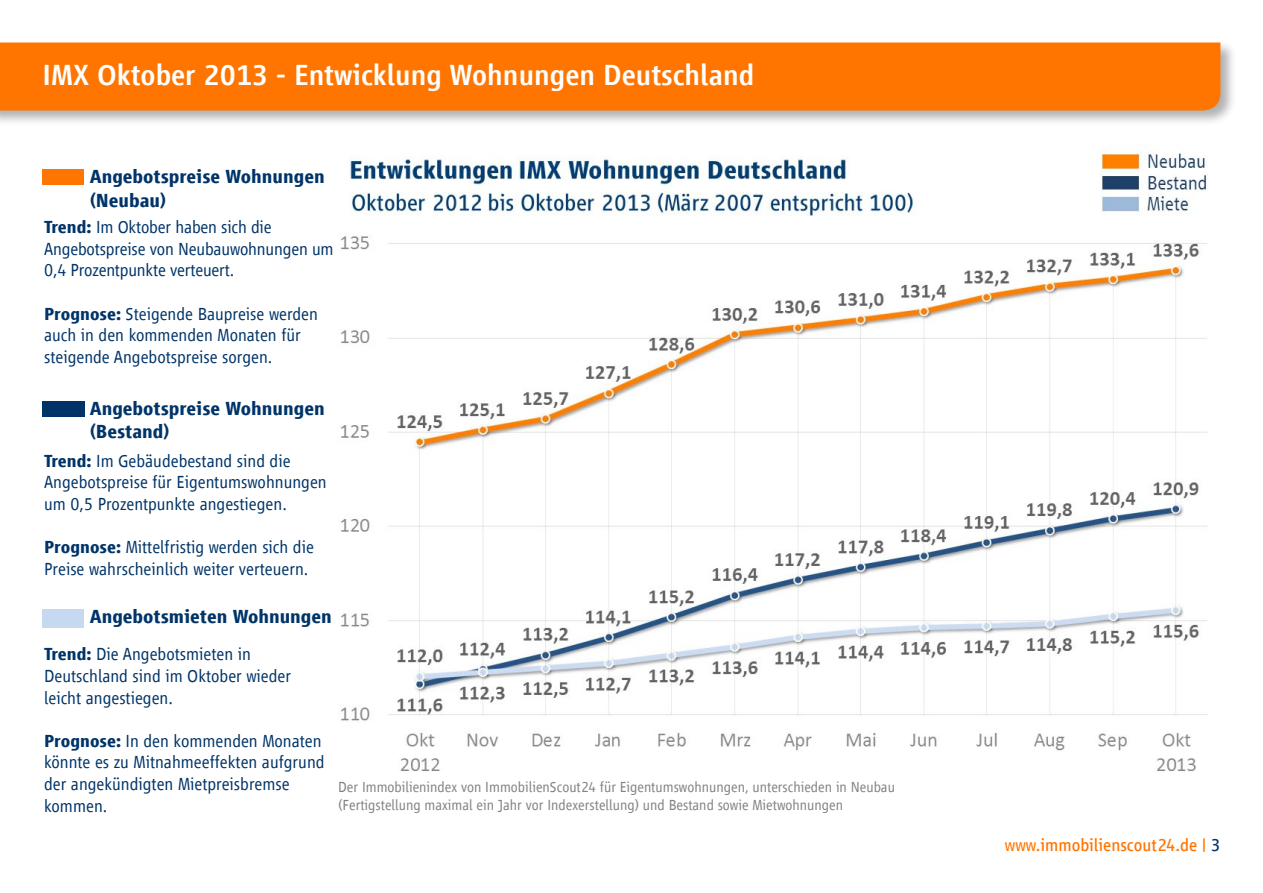
<style>
.page{position:relative;width:1263px;height:893px;background:#fff}
.page>*{position:absolute;margin:0;border:0;box-sizing:border-box;transform-origin:0 0}
.TitlePage{font:500 30px "Scout Vialog";color:#fff}
.t1{font:700 19.5px/23.4px "Scout Vialog";color:#003468}
.t2{font:300 18px/21.6px "Scout Vialog";color:#003468}
.t3{font:18px "Scout Vialog";color:#ff7500}
.t4{font:300 15px/18px "Scout Vialog";color:#828282}
.s1{font-weight:700}
.s2{color:#003468}
</style>
<div class="page">
<div style="left:0;top:40px;width:1236px;height:87px;background:#231f20;opacity:.35"></div>
<div style="left:0;top:43px;width:1220px;height:68px;background:#ff7500"></div>
<svg style="left:43px;top:169px;width:41px;height:16px"></svg>
<svg style="left:43px;top:609px;width:41px;height:18px"></svg>
<svg style="left:43px;top:401px;width:42px;height:16px"></svg>
<img style="left:340px;top:144px;width:868px;height:627px">
<p class="TitlePage" style="left:43px;top:59px;width:713px">IMX Oktober 2013 - Entwicklung Wohnungen Deutschland</p>
<p class="t1" style="left:90px;top:165px;width:237px">Angebotspreise Wohnungen (Neubau)</p>
<p class="t2" style="left:44px;top:216px;width:291px"><span class="s1">Trend:</span> Im Oktober haben sich die<br>Angebotspreise von Neubauwohnungen um<br>0,4 Prozentpunkte verteuert.</p>
<p class="t2" style="left:44px;top:303px;width:275px"><span class="s1">Prognose:</span> Steigende Baupreise werden auch in den kommenden Monaten für steigende Angebotspreise sorgen.</p>
<p class="t1" style="left:90px;top:396px;width:237px">Angebotspreise Wohnungen (Bestand)</p>
<p class="t2" style="left:44px;top:450px;width:284px"><span class="s1">Trend:</span> Im Gebäudebestand sind die<br>Angebotspreise für Eigentumswohnungen um 0,5 Prozentpunkte angestiegen.</p>
<p class="t2" style="left:44px;top:536px;width:271px"><span class="s1">Prognose:</span> Mittelfristig werden sich die<br>Preise wahrscheinlich weiter verteuern.</p>
<p class="t1" style="left:90px;top:605px;width:244px">Angebotsmieten Wohnungen</p>
<p class="t2" style="left:44px;top:644px;width:249px"><span class="s1">Trend:</span> Die Angebotsmieten in<br>Deutschland sind im Oktober wieder leicht angestiegen.</p>
<p class="t2" style="left:44px;top:730px;width:282px"><span class="s1">Prognose:</span> In den kommenden Monaten könnte es zu Mitnahmeeffekten aufgrund der angekündigten Mietpreisbremse kommen.</p>
<p class="t4" style="left:338px;top:778px;width:558px">Der Immobilienindex von ImmobilienScout24 für Eigentumswohnungen, unterschieden in Neubau (Fertigstellung maximal ein Jahr vor Indexerstellung) und Bestand sowie Mietwohnungen</p>
<p class="t3" style="left:1005px;top:835px;width:217px">www.immobilienscout24.de | <span class="s2">3</span></p>
</div>
